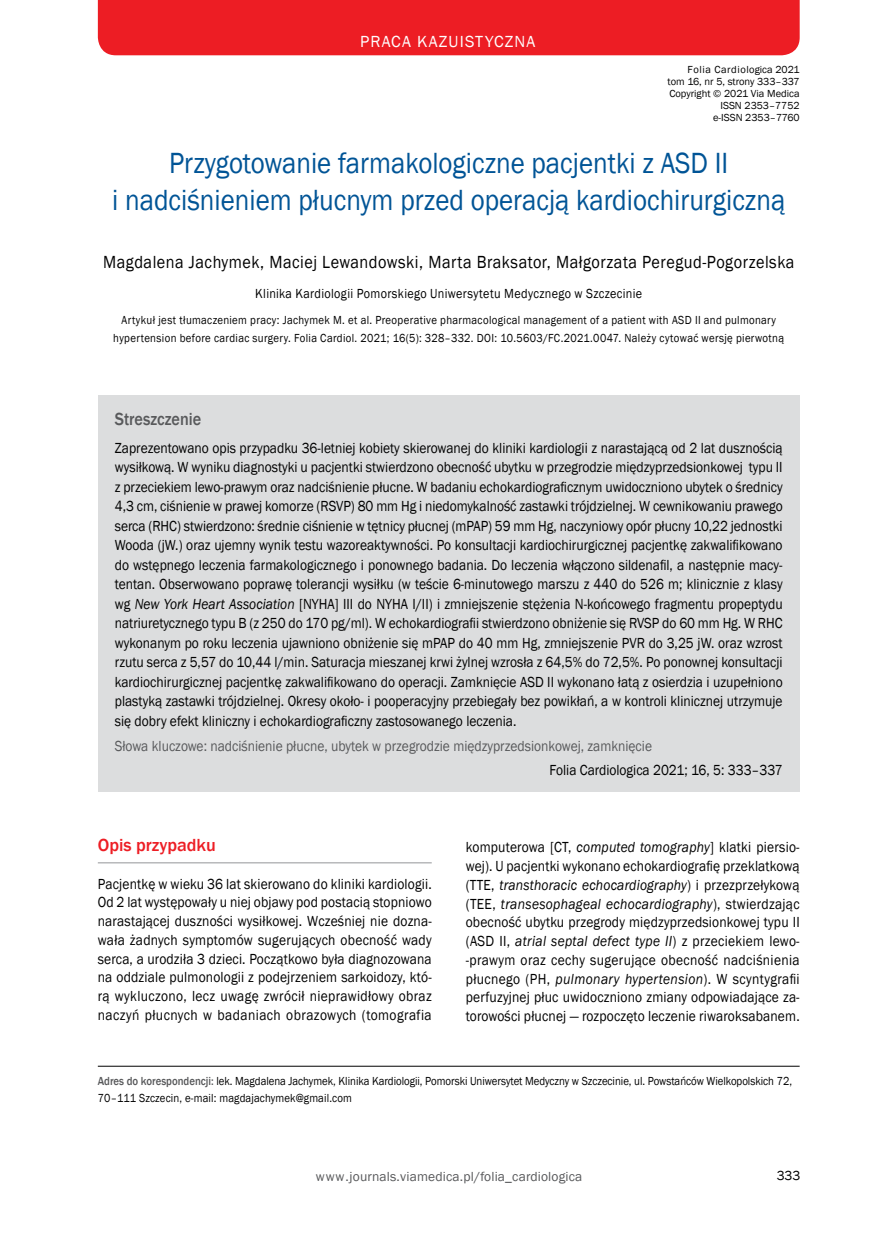
<style>
.page{position:relative;width:872px;height:1234px;background:#fff}
.page>*{position:absolute;margin:0;border:0;box-sizing:border-box;transform-origin:0 0}
.t1{font:30px/36.6px "Franklin Gothic";color:#005496;text-align:center;scale:.9 1}
.t2{font:18px "Franklin Gothic";letter-spacing:.03em;color:#000;scale:.9 1}
.t3{font:500 18px "Franklin Gothic";color:#ed1d24}
.t4{font:500 18px "Franklin Gothic";color:#58595b;scale:.9 1}
.t5{font:16.5px "Franklin Gothic";letter-spacing:.07em;color:#fff}
.t6{font:15px/18.8px "Franklin Gothic";letter-spacing:.01em;color:#000;text-align:justify;scale:.9 1}
.t7{font:15px "Franklin Gothic";color:#58595b;scale:.9 1}
.t8{font:13.5px "Franklin Gothic";letter-spacing:.025em;color:#000;scale:.9 1}
.t9{font:13.5px "Franklin Gothic";letter-spacing:.01em;color:#58595b}
.t10{font:13.5px "Franklin Gothic";letter-spacing:.025em;color:#000}
.t11{font:12px/18px "Franklin Gothic";letter-spacing:.025em;color:#000;text-align:center;scale:.9 1}
.t12{font:12px/16.5px "Franklin Gothic";letter-spacing:-.005em;color:#000;scale:.9 1}
.t13{font:10.5px/12px "Franklin Gothic";color:#000;text-align:right}
.s1{font-style:italic}
.s2{font-weight:500;color:#58595b}
</style>
<div class="page">
<div style="left:98px;top:0;width:701px;height:55px;background:#ed1d24"></div>
<hr style="left:98px;top:1065px;width:701px;height:1px;background:#000">
<div style="left:98px;top:395px;width:701px;height:396px;background:#dcddde"></div>
<hr style="left:98px;top:862px;width:334px;height:1px;background:#939598">
<p class="t5" style="left:360px;top:31px;width:177px">PRACA KAZUISTYCZNA</p>
<p class="t13" style="left:667px;top:64px;width:133px">Folia Cardiologica 2021<br>tom 16, nr 5, strony 333–337<br>Copyright © 2021 Via Medica<br>ISSN 2353–7752<br>e-ISSN 2353–7760</p>
<h1 class="t1" style="left:112px;top:146px;width:749px">Przygotowanie farmakologiczne pacjentki z ASD II<br>i nadciśnieniem płucnym przed operacją kardiochirurgiczną</h1>
<p class="t2" style="left:103px;top:251px;width:769px">Magdalena Jachymek, Maciej Lewandowski, Marta Braksator, Małgorzata Peregud-Pogorzelska</p>
<p class="t8" style="left:255px;top:285px;width:431px">Klinika Kardiologii Pomorskiego Uniwersytetu Medycznego w Szczecinie</p>
<p class="t11" style="left:113px;top:311px;width:747px">Artykuł jest tłumaczeniem pracy: Jachymek M. et al. Preoperative pharmacological management of a patient with ASD II and pulmonary hypertension before cardiac surgery. Folia Cardiol. 2021; 16(5): 328–332. DOI: 10.5603/FC.2021.0047. Należy cytować wersję pierwotną</p>
<p class="t4" style="left:115px;top:407px;width:98px">Streszczenie</p>
<p class="t6" style="left:115px;top:438px;width:743px;line-height:19.5px">Zaprezentowano opis przypadku 36-letniej kobiety skierowanej do kliniki kardiologii z narastającą od 2 lat dusznością wysiłkową. W wyniku diagnostyki u pacjentki stwierdzono obecność ubytku w przegrodzie międzyprzedsionkowej typu II z przeciekiem lewo-prawym oraz nadciśnienie płucne. W badaniu echokardiograficznym uwidoczniono ubytek o średnicy 4,3 cm, ciśnienie w prawej komorze (RSVP) 80 mm Hg i niedomykalność zastawki trójdzielnej. W cewnikowaniu prawego serca (RHC) stwierdzono: średnie ciśnienie w tętnicy płucnej (mPAP) 59 mm Hg, naczyniowy opór płucny 10,22 jednostki Wooda (jW.) oraz ujemny wynik testu wazoreaktywności. Po konsultacji kardiochirurgicznej pacjentkę zakwalifikowano do wstępnego leczenia farmakologicznego i ponownego badania. Do leczenia włączono sildenafil, a następnie macy&shy;tentan. Obserwowano poprawę tolerancji wysiłku (w teście 6-minutowego marszu z 440 do 526 m; klinicznie z klasy wg <span class="s1">New York Heart Association</span> [NYHA] III do NYHA I/II) i zmniejszenie stężenia N-końcowego fragmentu propeptydu natriuretycznego typu B (z 250 do 170 pg/ml). W echokardiografii stwierdzono obniżenie się RVSP do 60 mm Hg. W RHC wykonanym po roku leczenia ujawniono obniżenie się mPAP do 40 mm Hg, zmniejszenie PVR do 3,25 jW. oraz wzrost rzutu serca z 5,57 do 10,44 l/min. Saturacja mieszanej krwi żylnej wzrosła z 64,5% do 72,5%. Po ponownej konsultacji kardiochirurgicznej pacjentkę zakwalifikowano do operacji. Zamknięcie ASD II wykonano łatą z osierdzia i uzupełniono plastyką zastawki trójdzielnej. Okresy około- i pooperacyjny przebiegały bez powikłań, a w kontroli klinicznej utrzymuje się dobry efekt kliniczny i echokardiograficzny zastosowanego leczenia.</p>
<p class="t7" style="left:115px;top:736px;width:598px">Słowa kluczowe: nadciśnienie płucne, ubytek w przegrodzie międzyprzedsionkowej, zamknięcie</p>
<p class="t6" style="left:549px;top:760px;width:260px">Folia Cardiologica 2021; 16, 5: 333–337</p>
<p class="t3" style="left:98px;top:833px;width:119px">Opis przypadku</p>
<p class="t6" style="left:98px;top:874px;width:372px">Pacjentkę w wieku 36 lat skierowano do kliniki kardiologii.<br>Od 2 lat występowały u niej objawy pod postacią stopniowo narastającej duszności wysiłkowej. Wcześniej nie dozna&shy;wała żadnych symptomów sugerujących obecność wady serca, a urodziła 3 dzieci. Początkowo była diagnozowana na oddziale pulmonologii z podejrzeniem sarkoidozy, któ&shy;rą wykluczono, lecz uwagę zwrócił nieprawidłowy obraz naczyń płucnych w badaniach obrazowych (tomografia</p>
<p class="t6" style="left:466px;top:838px;width:372px">komputerowa [CT, <span class="s1">computed tomography</span>] klatki piersio&shy;wej). U pacjentki wykonano echokardiografię przeklatkową (TTE, <span class="s1">transthoracic echocardiography</span>) i przezprzełykową (TEE, <span class="s1">transesophageal echocardiography</span>), stwierdzając obecność ubytku przegrody międzyprzedsionkowej typu II (ASD II, <span class="s1">atrial septal defect type II</span>) z przeciekiem lewo--prawym oraz cechy sugerujące obecność nadciśnienia płucnego (PH, <span class="s1">pulmonary hypertension</span>). W scyntygrafii perfuzyjnej płuc uwidoczniono zmiany odpowiadające za&shy;torowości płucnej — rozpoczęto leczenie riwaroksabanem.</p>
<p class="t12" style="left:98px;top:1072px;width:773px"><span class="s2">Adres do korespondencji:</span> lek. Magdalena Jachymek, Klinika Kardiologii, Pomorski Uniwersytet Medyczny w Szczecinie, ul. Powstańców Wielkopolskich 72,<br>70–111 Szczecin, e-mail: magdajachymek@gmail.com</p>
<p class="t9" style="left:316px;top:1167px;width:268px">www.journals.viamedica.pl/folia_cardiologica</p>
<p class="t10" style="left:776px;top:1166px;width:25px">333</p>
</div>
